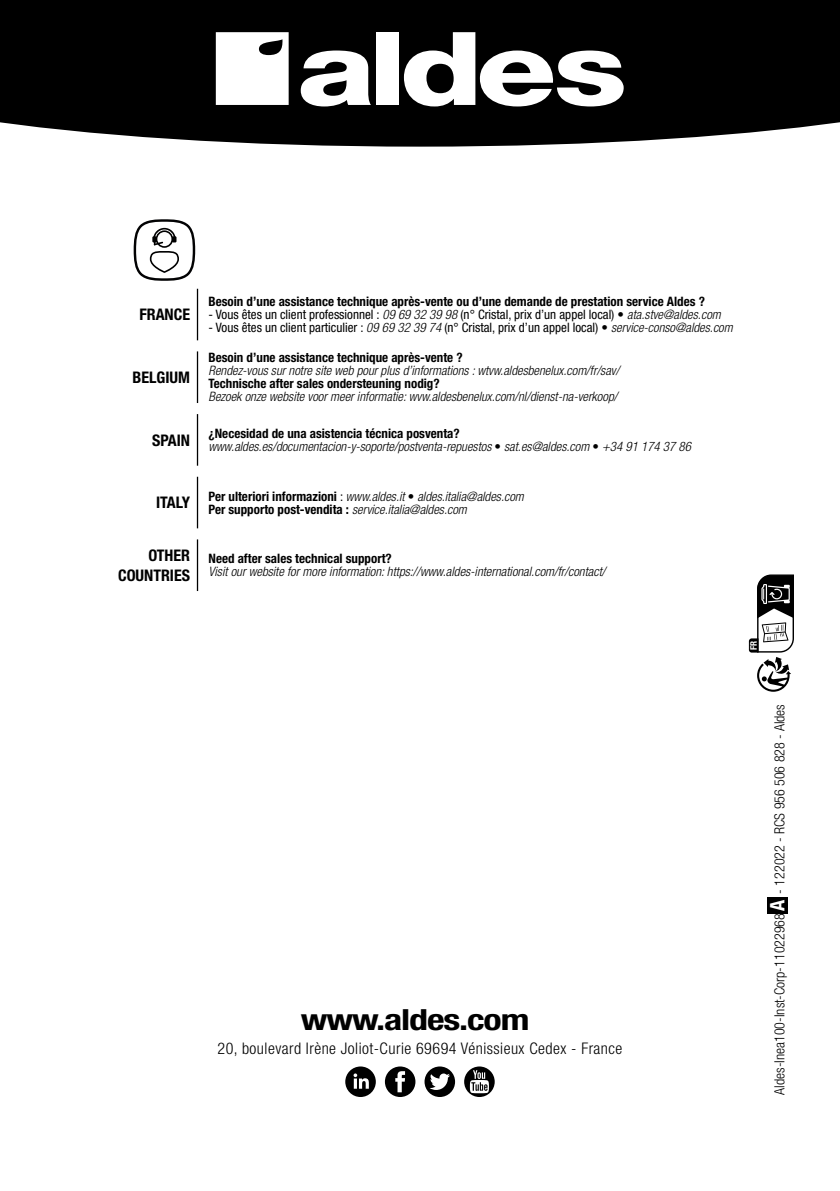
<style>
.page{position:relative;width:840px;height:1191px;background:#fff}
.page>*{position:absolute;margin:0;border:0;box-sizing:border-box;transform-origin:0 0}
.t1{font:700 condensed 29.2px "Helvetica Neue LT Pro";letter-spacing:-.03em;color:#000;scale:1.3 1}
.t2{font:300 condensed 16px "Helvetica Neue LT Pro";letter-spacing:.03em;color:#000}
.t3{font:700 condensed 16px/19.2px "Helvetica Neue LT Pro";color:#000;text-align:right}
.t4{font:300 condensed 14px "Helvetica Neue LT Pro";color:#000}
.t5{font:italic 300 condensed 13px/13px "Helvetica Neue LT Pro";color:#000}
.t6{font:700 condensed 13px "Helvetica Neue LT Pro";color:#000}
.t7{font:condensed 13px "Helvetica Neue LT Pro";color:#000}
.t8{font:700 condensed 9px "Helvetica Neue LT Pro";color:#fff}
.s1{font-weight:300;font-style:italic}
.s2{font-weight:700;font-style:normal}
.s3{font-weight:400;font-style:normal}
.s4{font-weight:700;font-size:20px;color:#fff}
</style>
<div class="page">
<svg style="left:0;top:0;width:839px;height:147px;background:#121212"></svg>
<svg style="left:300px;top:51px;width:70px;height:55px"></svg>
<div style="left:376px;top:32px;width:22px;height:73px;background:#fff"></div>
<svg style="left:403px;top:32px;width:220px;height:74px"></svg>
<svg style="left:216px;top:32px;width:72px;height:73px"></svg>
<hr style="left:197px;top:289px;width:1px;height:51px;background:#000">
<hr style="left:197px;top:351px;width:1px;height:52px;background:#000">
<hr style="left:197px;top:414px;width:1px;height:52px;background:#000">
<hr style="left:197px;top:477px;width:1px;height:51px;background:#000">
<hr style="left:197px;top:539px;width:1px;height:52px;background:#000">
<svg style="left:134px;top:219px;width:61px;height:62px"></svg>
<svg style="left:345px;top:1066px;width:30px;height:31px"></svg>
<svg style="left:384px;top:1066px;width:31px;height:31px"></svg>
<svg style="left:424px;top:1066px;width:31px;height:31px"></svg>
<svg style="left:464px;top:1066px;width:30px;height:31px"></svg>
<div style="left:766px;top:897px;width:21px;height:16px;background:#000"></div>
<svg style="left:748px;top:574px;width:46px;height:118px"></svg>
<p class="t3" style="left:139px;top:305px;width:52px">FRANCE</p>
<p class="t3" style="left:132px;top:367px;width:59px">BELGIUM</p>
<p class="t6" style="left:208px;top:294px;width:497px">Besoin d’une assistance technique après-vente ou d’une demande de prestation service Aldes ?</p>
<p class="t7" style="left:208px;top:307px;width:513px">- Vous êtes un client professionnel : <span class="s1">09 69 32 39 98</span> (n° Cristal, prix d’un appel local) • <span class="s1">ata.stve@aldes.com</span></p>
<p class="t7" style="left:208px;top:320px;width:525px">- Vous êtes un client particulier : <span class="s1">09 69 32 39 74</span> (n° Cristal, prix d’un appel local) • <span class="s1">service-conso@aldes.com</span></p>
<p class="t6" style="left:208px;top:350px;width:255px">Besoin d’une assistance technique après-vente ?</p>
<p class="t5" style="left:208px;top:364px;width:412px">Rendez-vous sur notre site web pour plus d’informations : wtvw.aldesbenelux.com/fr/sav/</p>
<p class="t6" style="left:208px;top:376px;width:232px">Technische after sales ondersteuning nodig?</p>
<p class="t5" style="left:208px;top:390px;width:410px">Bezoek onze website voor meer informatie: wvw.aldesbenelux.com/nl/dienst-na-verkoop/</p>
<p class="t3" style="left:152px;top:430px;width:39px">SPAIN</p>
<p class="t5" style="left:208px;top:427px;width:483px"><span class="s2">¿Necesidad de una asistencia técnica posventa? </span>www.aldes.es/documentacion-y-soporte/postventa-repuestos <span class="s3">•</span> sat.es@aldes.com <span class="s3">•</span> +34 91 174 37 86</p>
<p class="t3" style="left:156px;top:493px;width:36px">ITALY</p>
<p class="t5" style="left:208px;top:490px;width:316px"><span class="s2">Per ulteriori informazioni</span> <span class="s3">:</span> www.aldes.it <span class="s3">•</span> aldes.italia@aldes.com<br><span class="s2">Per supporto post-vendita :</span> service.italia@aldes.com</p>
<p class="t3" style="left:118px;top:546px;width:73px">OTHER<br>COUNTRIES</p>
<p class="t6" style="left:208px;top:551px;width:185px">Need after sales technical support?</p>
<p class="t5" style="left:208px;top:565px;width:398px">Visit our website for more information: https://www.aldes-international.com/fr/contact/</p>
<h1 class="t1" style="left:301px;top:1002px;width:177px">www.aldes.com</h1>
<p class="t2" style="left:217px;top:1039px;width:406px">20, boulevard Irène Joliot-Curie 69694 Vénissieux Cedex - France</p>
<p class="t8" style="left:747px;top:650px;width:11px;rotate:-90deg">FR</p>
<p class="t4" style="left:771px;top:1094px;width:392px;rotate:-90deg">Aldes-Inea100-Inst-Corp-11022968 <span class="s4">A</span> - 122022 - RCS 956 506 828 - Aldes</p>
</div>
